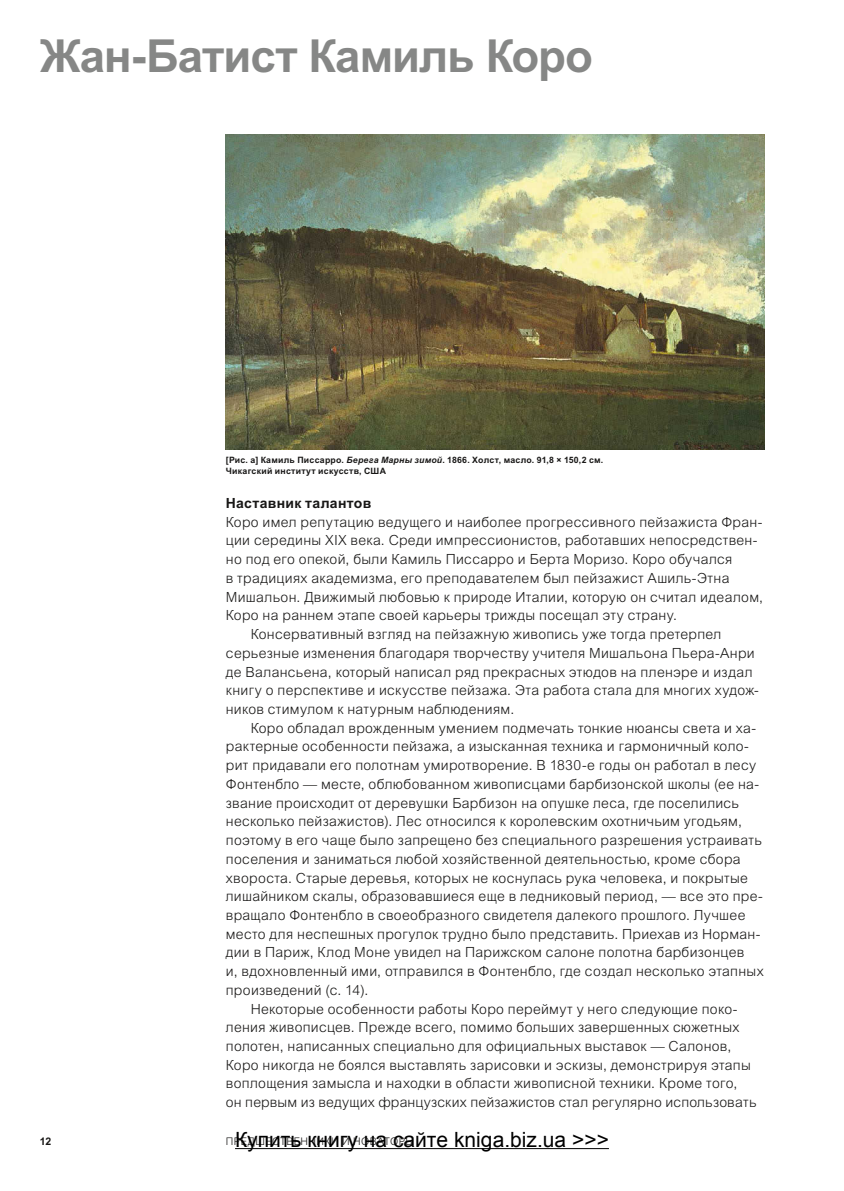
<style>
.page{position:relative;width:844px;height:1191px;background:#fff}
.page>*{position:absolute;margin:0;border:0;box-sizing:border-box;transform-origin:0 0}
.t1{font:700 45.5px "Arial MT Pro Cyr";letter-spacing:-.025em;color:#868786}
.t2{font:21px "Arial";color:#000}
.t3{font:300 14px "Arial MT Pro Cyr";letter-spacing:.02em;color:#181716}
.t4{font:700 14px "Arial MT Pro Cyr";letter-spacing:.02em;color:#181716}
.t5{font:300 10.5px "Arial MT Pro Cyr";color:#181716}
.t6{font:700 10.5px "Arial MT Pro Cyr";color:#181716}
.t7{font:700 8.75px/10.5px "Arial MT Pro Cyr";letter-spacing:.03em;color:#181716}
.s1{font-style:italic}
</style>
<div class="page">
<img style="left:226px;top:134px;width:538px;height:316px">
<hr style="left:235px;top:1148px;width:373px;height:1px;background:#000">
<h1 class="t1" style="left:40px;top:30px;width:554px">Жан-Батист Камиль Коро</h1>
<p class="t7" style="left:226px;top:455px;width:379px">[Рис. а] Камиль Писсарро. <span class="s1">Берега Марны зимой</span>. 1866. Холст, масло. 91,8 × 150,2 см.<br>Чикагский институт искусств, США</p>
<p class="t4" style="left:226px;top:495px;width:147px">Наставник талантов</p>
<p class="t3" style="left:226px;top:513px;width:538px">Коро имел репутацию ведущего и наиболее прогрессивного пейзажиста Фран-</p>
<p class="t3" style="left:226px;top:532px;width:533px">ции середины XIX века. Среди импрессионистов, работавших непосредствен-</p>
<p class="t3" style="left:226px;top:550px;width:508px">но под его опекой, были Камиль Писсарро и Берта Моризо. Коро обучался</p>
<p class="t3" style="left:226px;top:569px;width:505px">в традициях академизма, его преподавателем был пейзажист Ашиль-Этна</p>
<p class="t3" style="left:226px;top:588px;width:538px">Мишальон. Движимый любовью к природе Италии, которую он считал идеалом,</p>
<p class="t3" style="left:226px;top:607px;width:452px">Коро на раннем этапе своей карьеры трижды посещал эту страну.</p>
<p class="t3" style="left:251px;top:625px;width:472px">Консервативный взгляд на пейзажную живопись уже тогда претерпел</p>
<p class="t3" style="left:226px;top:644px;width:530px">серьезные изменения благодаря творчеству учителя Мишальона Пьера-Анри</p>
<p class="t3" style="left:226px;top:663px;width:528px">де Валансьена, который написал ряд прекрасных этюдов на пленэре и издал</p>
<p class="t3" style="left:226px;top:681px;width:534px">книгу о перспективе и искусстве пейзажа. Эта работа стала для многих худож-</p>
<p class="t3" style="left:226px;top:700px;width:290px">ников стимулом к натурным наблюдениям.</p>
<p class="t3" style="left:251px;top:719px;width:507px">Коро обладал врожденным умением подмечать тонкие нюансы света и ха-</p>
<p class="t3" style="left:226px;top:738px;width:524px">рактерные особенности пейзажа, а изысканная техника и гармоничный коло-</p>
<p class="t3" style="left:226px;top:756px;width:531px">рит придавали его полотнам умиротворение. В 1830-е годы он работал в лесу</p>
<p class="t3" style="left:226px;top:775px;width:534px">Фонтенбло — месте, облюбованном живописцами барбизонской школы (ее на-</p>
<p class="t3" style="left:226px;top:794px;width:514px">звание происходит от деревушки Барбизон на опушке леса, где поселились</p>
<p class="t3" style="left:226px;top:812px;width:517px">несколько пейзажистов). Лес относился к королевским охотничьим угодьям,</p>
<p class="t3" style="left:226px;top:831px;width:537px">поэтому в его чаще было запрещено без специального разрешения устраивать</p>
<p class="t3" style="left:226px;top:850px;width:516px">поселения и заниматься любой хозяйственной деятельностью, кроме сбора</p>
<p class="t3" style="left:226px;top:869px;width:523px">хвороста. Старые деревья, которых не коснулась рука человека, и покрытые</p>
<p class="t3" style="left:226px;top:887px;width:538px">лишайником скалы, образовавшиеся еще в ледниковый период, — все это пре-</p>
<p class="t3" style="left:226px;top:906px;width:521px">вращало Фонтенбло в своеобразного свидетеля далекого прошлого. Лучшее</p>
<p class="t3" style="left:226px;top:925px;width:536px">место для неспешных прогулок трудно было представить. Приехав из Норман-</p>
<p class="t3" style="left:226px;top:944px;width:519px">дии в Париж, Клод Моне увидел на Парижском салоне полотна барбизонцев</p>
<p class="t3" style="left:226px;top:962px;width:539px">и, вдохновленный ими, отправился в Фонтенбло, где создал несколько этапных</p>
<p class="t3" style="left:226px;top:981px;width:144px">произведений (с. 14).</p>
<p class="t3" style="left:251px;top:1000px;width:488px">Некоторые особенности работы Коро переймут у него следующие поко-</p>
<p class="t3" style="left:226px;top:1018px;width:515px">ления живописцев. Прежде всего, помимо больших завершенных сюжетных</p>
<p class="t3" style="left:226px;top:1037px;width:507px">полотен, написанных специально для официальных выставок — Салонов,</p>
<p class="t3" style="left:226px;top:1056px;width:526px">Коро никогда не боялся выставлять зарисовки и эскизы, демонстрируя этапы</p>
<p class="t3" style="left:226px;top:1075px;width:513px">воплощения замысла и находки в области живописной техники. Кроме того,</p>
<p class="t3" style="left:226px;top:1093px;width:532px">он первым из ведущих французских пейзажистов стал регулярно использовать</p>
<h2 class="t2" style="left:235px;top:1125px;width:375px">Купить книгу на сайте kniga.biz.ua &gt;&gt;&gt;</h2>
<p class="t6" style="left:40px;top:1135px;width:13px">12</p>
<p class="t5" style="left:226px;top:1134px;width:17px">Предшественники</p>
<p class="t5" style="left:342px;top:1134px;width:20px">и новатор</p>
<p class="t5" style="left:405px;top:1134px;width:10px">ы</p>
</div>
